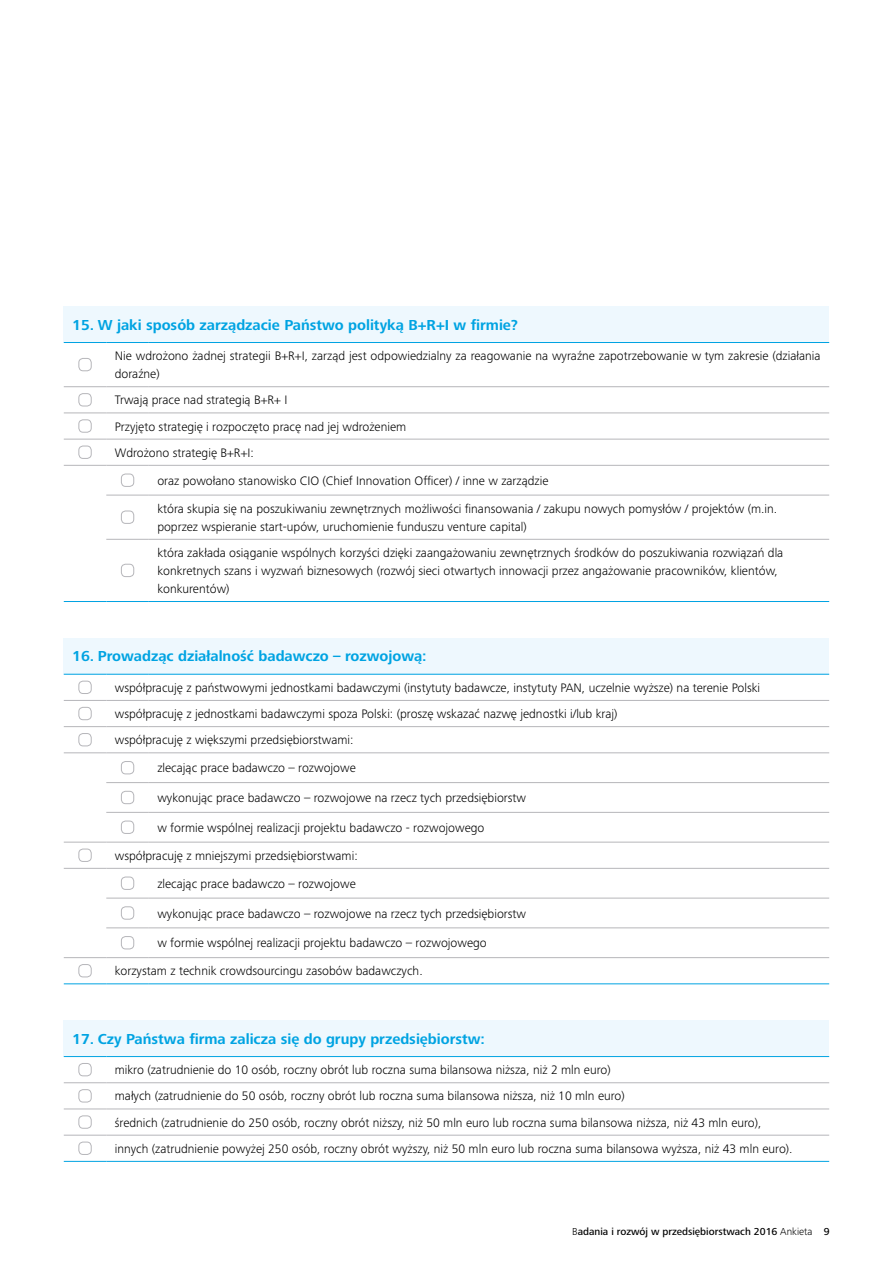
<style>
.page{position:relative;width:893px;height:1263px;background:#fff}
.page>*{position:absolute;margin:0;border:0;box-sizing:border-box;transform-origin:0 0}
.t1{font:700 15px "Frutiger Next Pro";color:#00a3e2}
.t2{font:300 12.75px/26.2px "Frutiger Next Pro";color:#000}
.t3{font:500 10.5px "Frutiger Next Pro";color:#000}
.s1{font-weight:300}
</style>
<div class="page">
<div style="left:64px;top:306px;width:765px;height:36px;background:#eef8fe"></div>
<hr style="left:64px;top:342px;width:42px;height:1px;background:#00a3e2">
<hr style="left:106px;top:342px;width:43px;height:1px;background:#00a3e2">
<hr style="left:149px;top:342px;width:680px;height:1px;background:#00a3e2">
<hr style="left:64px;top:601px;width:42px;height:1px;background:#00a3e2">
<hr style="left:106px;top:601px;width:43px;height:1px;background:#00a3e2">
<hr style="left:149px;top:601px;width:680px;height:1px;background:#00a3e2">
<hr style="left:64px;top:386px;width:42px;height:1px;background:#b6b6ba">
<hr style="left:64px;top:412px;width:42px;height:1px;background:#b6b6ba">
<hr style="left:64px;top:439px;width:42px;height:1px;background:#b6b6ba">
<hr style="left:64px;top:465px;width:42px;height:1px;background:#b6b6ba">
<hr style="left:106px;top:386px;width:43px;height:1px;background:#b6b6ba">
<hr style="left:149px;top:386px;width:680px;height:1px;background:#b6b6ba">
<hr style="left:106px;top:412px;width:43px;height:1px;background:#b6b6ba">
<hr style="left:149px;top:412px;width:680px;height:1px;background:#b6b6ba">
<hr style="left:106px;top:439px;width:43px;height:1px;background:#b6b6ba">
<hr style="left:149px;top:439px;width:680px;height:1px;background:#b6b6ba">
<hr style="left:106px;top:465px;width:43px;height:1px;background:#b6b6ba">
<hr style="left:149px;top:465px;width:680px;height:1px;background:#b6b6ba">
<hr style="left:106px;top:495px;width:43px;height:1px;background:#b6b6ba">
<hr style="left:149px;top:495px;width:680px;height:1px;background:#b6b6ba">
<hr style="left:106px;top:539px;width:43px;height:1px;background:#b6b6ba">
<hr style="left:149px;top:539px;width:680px;height:1px;background:#b6b6ba">
<div style="left:79px;top:358px;width:12px;height:13px;border:1px solid #b6b6ba;border-radius:4px"></div>
<div style="left:79px;top:393px;width:12px;height:13px;border:1px solid #b6b6ba;border-radius:4px"></div>
<div style="left:79px;top:420px;width:12px;height:12px;border:1px solid #b6b6ba;border-radius:4px"></div>
<div style="left:79px;top:446px;width:12px;height:13px;border:1px solid #b6b6ba;border-radius:4px"></div>
<div style="left:121px;top:474px;width:13px;height:13px;border:1px solid #b6b6ba;border-radius:4px"></div>
<div style="left:121px;top:511px;width:13px;height:13px;border:1px solid #b6b6ba;border-radius:4px"></div>
<div style="left:121px;top:564px;width:13px;height:13px;border:1px solid #b6b6ba;border-radius:4px"></div>
<div style="left:64px;top:638px;width:765px;height:36px;background:#eef8fe"></div>
<hr style="left:64px;top:674px;width:42px;height:1px;background:#00a3e2">
<hr style="left:106px;top:674px;width:43px;height:1px;background:#00a3e2">
<hr style="left:149px;top:674px;width:680px;height:1px;background:#00a3e2">
<hr style="left:64px;top:983px;width:42px;height:1px;background:#00a3e2">
<hr style="left:106px;top:983px;width:43px;height:1px;background:#00a3e2">
<hr style="left:149px;top:983px;width:680px;height:1px;background:#00a3e2">
<hr style="left:64px;top:700px;width:42px;height:1px;background:#b6b6ba">
<hr style="left:64px;top:726px;width:42px;height:1px;background:#b6b6ba">
<hr style="left:64px;top:752px;width:42px;height:1px;background:#b6b6ba">
<hr style="left:64px;top:842px;width:42px;height:1px;background:#b6b6ba">
<hr style="left:64px;top:868px;width:42px;height:1px;background:#b6b6ba">
<hr style="left:106px;top:700px;width:43px;height:1px;background:#b6b6ba">
<hr style="left:149px;top:700px;width:680px;height:1px;background:#b6b6ba">
<hr style="left:106px;top:726px;width:43px;height:1px;background:#b6b6ba">
<hr style="left:149px;top:726px;width:680px;height:1px;background:#b6b6ba">
<hr style="left:106px;top:752px;width:43px;height:1px;background:#b6b6ba">
<hr style="left:149px;top:752px;width:680px;height:1px;background:#b6b6ba">
<hr style="left:106px;top:782px;width:43px;height:1px;background:#b6b6ba">
<hr style="left:149px;top:782px;width:680px;height:1px;background:#b6b6ba">
<hr style="left:106px;top:812px;width:43px;height:1px;background:#b6b6ba">
<hr style="left:149px;top:812px;width:680px;height:1px;background:#b6b6ba">
<hr style="left:106px;top:842px;width:43px;height:1px;background:#b6b6ba">
<hr style="left:149px;top:842px;width:680px;height:1px;background:#b6b6ba">
<hr style="left:106px;top:868px;width:43px;height:1px;background:#b6b6ba">
<hr style="left:149px;top:868px;width:680px;height:1px;background:#b6b6ba">
<hr style="left:106px;top:898px;width:43px;height:1px;background:#b6b6ba">
<hr style="left:149px;top:898px;width:680px;height:1px;background:#b6b6ba">
<hr style="left:106px;top:927px;width:43px;height:1px;background:#b6b6ba">
<hr style="left:149px;top:927px;width:680px;height:1px;background:#b6b6ba">
<hr style="left:64px;top:957px;width:42px;height:1px;background:#b6b6ba">
<hr style="left:106px;top:957px;width:43px;height:1px;background:#b6b6ba">
<hr style="left:149px;top:957px;width:680px;height:1px;background:#b6b6ba">
<div style="left:79px;top:681px;width:12px;height:13px;border:1px solid #b6b6ba;border-radius:4px"></div>
<div style="left:79px;top:707px;width:12px;height:13px;border:1px solid #b6b6ba;border-radius:4px"></div>
<div style="left:79px;top:733px;width:12px;height:13px;border:1px solid #b6b6ba;border-radius:4px"></div>
<div style="left:121px;top:761px;width:13px;height:13px;border:1px solid #b6b6ba;border-radius:4px"></div>
<div style="left:121px;top:791px;width:13px;height:13px;border:1px solid #b6b6ba;border-radius:4px"></div>
<div style="left:121px;top:821px;width:13px;height:13px;border:1px solid #b6b6ba;border-radius:4px"></div>
<div style="left:79px;top:849px;width:12px;height:13px;border:1px solid #b6b6ba;border-radius:4px"></div>
<div style="left:121px;top:877px;width:13px;height:12px;border:1px solid #b6b6ba;border-radius:4px"></div>
<div style="left:121px;top:906px;width:13px;height:13px;border:1px solid #b6b6ba;border-radius:4px"></div>
<div style="left:121px;top:936px;width:13px;height:13px;border:1px solid #b6b6ba;border-radius:4px"></div>
<div style="left:79px;top:964px;width:12px;height:13px;border:1px solid #b6b6ba;border-radius:4px"></div>
<div style="left:64px;top:1020px;width:765px;height:36px;background:#eef8fe"></div>
<hr style="left:64px;top:1056px;width:42px;height:1px;background:#00a3e2">
<hr style="left:106px;top:1056px;width:723px;height:1px;background:#00a3e2">
<hr style="left:64px;top:1161px;width:42px;height:1px;background:#00a3e2">
<hr style="left:106px;top:1161px;width:723px;height:1px;background:#00a3e2">
<hr style="left:64px;top:1082px;width:42px;height:1px;background:#b6b6ba">
<hr style="left:64px;top:1108px;width:42px;height:1px;background:#b6b6ba">
<hr style="left:106px;top:1082px;width:723px;height:1px;background:#b6b6ba">
<hr style="left:106px;top:1108px;width:723px;height:1px;background:#b6b6ba">
<hr style="left:64px;top:1135px;width:42px;height:1px;background:#b6b6ba">
<hr style="left:106px;top:1135px;width:723px;height:1px;background:#b6b6ba">
<div style="left:79px;top:1063px;width:12px;height:13px;border:1px solid #b6b6ba;border-radius:4px"></div>
<div style="left:79px;top:1089px;width:12px;height:13px;border:1px solid #b6b6ba;border-radius:4px"></div>
<div style="left:79px;top:1116px;width:12px;height:12px;border:1px solid #b6b6ba;border-radius:4px"></div>
<div style="left:79px;top:1142px;width:12px;height:13px;border:1px solid #b6b6ba;border-radius:4px"></div>
<p class="t1" style="left:72px;top:316px;width:447px">15. W jaki sposób zarządzacie Państwo polityką B+R+I w firmie?</p>
<p class="t2" style="left:115px;top:347px;width:707px;line-height:18px">Nie wdrożono żadnej strategii B+R+I, zarząd jest odpowiedzialny za reagowanie na wyraźne zapotrzebowanie w tym zakresie (działania doraźne)</p>
<p class="t2" style="left:115px;top:387px;width:293px">Trwają prace nad strategią B+R+ I<br>Przyjęto strategię i rozpoczęto pracę nad jej wdrożeniem<br>Wdrożono strategię B+R+I:</p>
<p class="t2" style="left:157px;top:466px;width:621px;line-height:28px">oraz powołano stanowisko CIO (Chief Innovation Officer) / inne w zarządzie<br>która skupia się na poszukiwaniu zewnętrznych możliwości finansowania / zakupu nowych pomysłów / projektów (m.in.</p>
<p class="t2" style="left:157px;top:513px;width:628px">poprzez wspieranie start-upów, uruchomienie funduszu venture capital)<br>która zakłada osiąganie wspólnych korzyści dzięki zaangażowaniu zewnętrznych środków do poszukiwania rozwiązań dla</p>
<p class="t2" style="left:157px;top:562px;width:622px;line-height:18px">konkretnych szans i wyzwań biznesowych (rozwój sieci otwartych innowacji przez angażowanie pracowników, klientów, konkurentów)</p>
<p class="t1" style="left:72px;top:648px;width:356px">16. Prowadząc działalność badawczo – rozwojową:</p>
<p class="t2" style="left:115px;top:674px;width:647px">współpracuję z państwowymi jednostkami badawczymi (instytuty badawcze, instytuty PAN, uczelnie wyższe) na terenie Polski współpracuję z jednostkami badawczymi spoza Polski: (proszę wskazać nazwę jednostki i/lub kraj)<br>współpracuję z większymi przedsiębiorstwami:</p>
<p class="t2" style="left:157px;top:755px;width:200px">zlecając prace badawczo – rozwojowe</p>
<p class="t2" style="left:157px;top:785px;width:370px">wykonując prace badawczo – rozwojowe na rzecz tych przedsiębiorstw</p>
<p class="t2" style="left:157px;top:814px;width:329px">w formie wspólnej realizacji projektu badawczo - rozwojowego</p>
<p class="t2" style="left:115px;top:842px;width:244px">współpracuję z mniejszymi przedsiębiorstwami:</p>
<p class="t2" style="left:157px;top:870px;width:200px">zlecając prace badawczo – rozwojowe</p>
<p class="t2" style="left:157px;top:900px;width:370px">wykonując prace badawczo – rozwojowe na rzecz tych przedsiębiorstw</p>
<p class="t2" style="left:115px;top:929px;width:373px;line-height:28px;text-indent:43px">w formie wspólnej realizacji projektu badawczo – rozwojowego korzystam z technik crowdsourcingu zasobów badawczych.</p>
<p class="t1" style="left:72px;top:1030px;width:414px">17. Czy Państwa firma zalicza się do grupy przedsiębiorstw:</p>
<p class="t2" style="left:115px;top:1057px;width:679px">mikro (zatrudnienie do 10 osób, roczny obrót lub roczna suma bilansowa niższa, niż 2 mln euro)<br>małych (zatrudnienie do 50 osób, roczny obrót lub roczna suma bilansowa niższa, niż 10 mln euro)<br>średnich (zatrudnienie do 250 osób, roczny obrót niższy, niż 50 mln euro lub roczna suma bilansowa niższa, niż 43 mln euro), innych (zatrudnienie powyżej 250 osób, roczny obrót wyższy, niż 50 mln euro lub roczna suma bilansowa wyższa, niż 43 mln euro).</p>
<p class="t3" style="left:572px;top:1225px;width:259px"><span class="s1">B</span>adania i rozwój w przedsiębiorstwach 2016 <span class="s1">Ankieta</span> 9</p>
</div>
